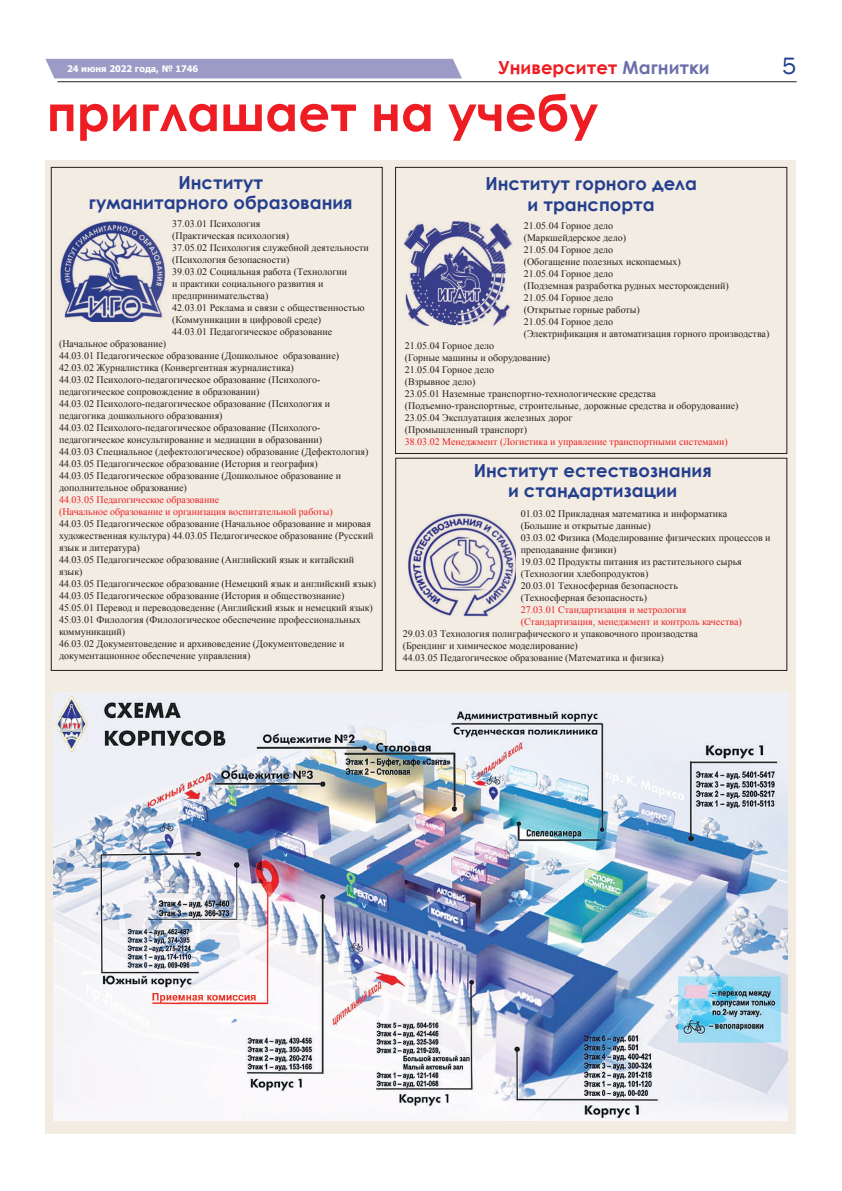
<style>
.page{position:relative;width:842px;height:1191px;background:#fff}
.page>*{position:absolute;margin:0;border:0;box-sizing:border-box;transform-origin:0 0}
.t1{font:700 50px "Century Gothic";color:#ee1d23}
.t2{font:24.3px "Franklin Gothic";color:#253f8e}
.t3{font:700 18px/20px "Century Gothic";color:#253f8e;text-align:center}
.t4{font:700 18px "Century Gothic";color:#ee1d23}
.t5{font:10px/12px "Times New Roman";color:#231f20}
.t6{font:10px/12px "Times New Roman";color:#ee1d23}
.t7{font:700 9px "Tahoma";color:#fff}
.s1{color:#6b70ab}
</style>
<div class="page">
<hr style="left:57px;top:81px;width:740px;height:1px;background:#231f20">
<div style="left:45px;top:59px;width:417px;height:19px;background:#9b9bc6"></div>
<div style="left:45px;top:161px;width:750px;height:973px;background:#f3ece2"></div>
<img style="left:60px;top:221px;width:105px;height:101px">
<img style="left:405px;top:221px;width:108px;height:105px">
<div style="left:395px;top:167px;width:392px;height:287px;border:1px solid #231f20"></div>
<img style="left:408px;top:513px;width:107px;height:104px">
<img style="left:53px;top:693px;width:734px;height:427px">
<p class="t7" style="left:67px;top:62px;width:133px">24 июня 2022 года, № 1746</p>
<h3 class="t4" style="left:498px;top:54px;width:213px">Университет <span class="s1">Магнитки</span></h3>
<h2 class="t2" style="left:782px;top:51px;width:16px">5</h2>
<h1 class="t1" style="left:47px;top:75px;width:553px">приглашает на учебу</h1>
<h3 class="t3" style="left:89px;top:171px;width:265px">Институт<br>гуманитарного образования</h3>
<p class="t5" style="left:524px;top:219px;width:247px">21.05.04 Горное дело<br>(Маркшейдерское дело)<br>21.05.04 Горное дело<br>(Обогащение полезных ископаемых)<br>21.05.04 Горное дело<br>(Подземная разработка рудных месторождений)<br>21.05.04 Горное дело<br>(Открытые горные работы)<br>21.05.04 Горное дело<br>(Электрификация и автоматизация горного производства)</p>
<p class="t5" style="left:405px;top:339px;width:335px">21.05.04 Горное дело<br>(Горные машины и оборудование)<br>21.05.04 Горное дело<br>(Взрывное дело)<br>23.05.01 Наземные транспортно-технологические средства (Подъемно-транспортные, строительные, дорожные средства и оборудование)<br>23.05.04 Эксплуатация железных дорог<br>(Промышленный транспорт)</p>
<p class="t6" style="left:405px;top:435px;width:325px">38.03.02 Менеджмент (Логистика и управление транспортными системами)</p>
<h3 class="t3" style="left:485px;top:172px;width:213px;line-height:21.6px">Институт горного дела и транспорта</h3>
<p class="t5" style="left:172px;top:218px;width:198px">37.03.01 Психология<br>(Практическая психология)<br>37.05.02 Психология служебной деятельности (Психология безопасности)<br>39.03.02 Социальная работа (Технологии<br>и практики социального развития и предпринимательства)<br>42.03.01 Реклама и связи с общественностью (Коммуникации в цифровой среде)<br>44.03.01 Педагогическое образование</p>
<p class="t5" style="left:59px;top:338px;width:311px">(Начальное образование)<br>44.03.01 Педагогическое образование (Дошкольное образование)<br>42.03.02 Журналистика (Конвергентная журналистика)<br>44.03.02 Психолого-педагогическое образование (Психолого&shy;педагогическое сопровождение в образовании)<br>44.03.02 Психолого-педагогическое образование (Психология и педагогика дошкольного образования)<br>44.03.02 Психолого-педагогическое образование (Психолого&shy;педагогическое консультирование и медиации в образовании)<br>44.03.03 Специальное (дефектологическое) образование (Дефектология)<br>44.03.05 Педагогическое образование (История и география)<br>44.03.05 Педагогическое образование (Дошкольное образование и дополнительное образование)</p>
<p class="t6" style="left:59px;top:494px;width:275px">44.03.05 Педагогическое образование<br>(Начальное образование и организация воспитательной работы)</p>
<p class="t5" style="left:59px;top:518px;width:319px">44.03.05 Педагогическое образование (Начальное образование и мировая художественная культура) 44.03.05 Педагогическое образование (Русский язык и литература)<br>44.03.05 Педагогическое образование (Английский язык и китайский язык)<br>44.03.05 Педагогическое образование (Немецкий язык и английский язык)<br>44.03.05 Педагогическое образование (История и обществознание)<br>45.05.01 Перевод и переводоведение (Английский язык и немецкий язык)<br>45.03.01 Филология (Филологическое обеспечение профессиональных коммуникаций)<br>46.03.02 Документоведение и архивоведение (Документоведение и документационное обеспечение управления)</p>
<h3 class="t3" style="left:474px;top:459px;width:240px">Институт естествознания и стандартизации</h3>
<p class="t5" style="left:521px;top:508px;width:251px">01.03.02 Прикладная математика и информатика (Большие и открытые данные)<br>03.03.02 Физика (Моделирование физических процессов и преподавание физики)<br>19.03.02 Продукты питания из растительного сырья (Технологии хлебопродуктов)<br>20.03.01 Техносферная безопасность<br>(Техносферная безопасность)</p>
<p class="t6" style="left:521px;top:604px;width:222px">27.03.01 Стандартизация и метрология (Стандартизация, менеджмент и контроль качества)</p>
<p class="t5" style="left:403px;top:628px;width:297px">29.03.03 Технология полиграфического и упаковочного производства (Брендинг и химическое моделирование)<br>44.03.05 Педагогическое образование (Математика и физика)</p>
</div>
